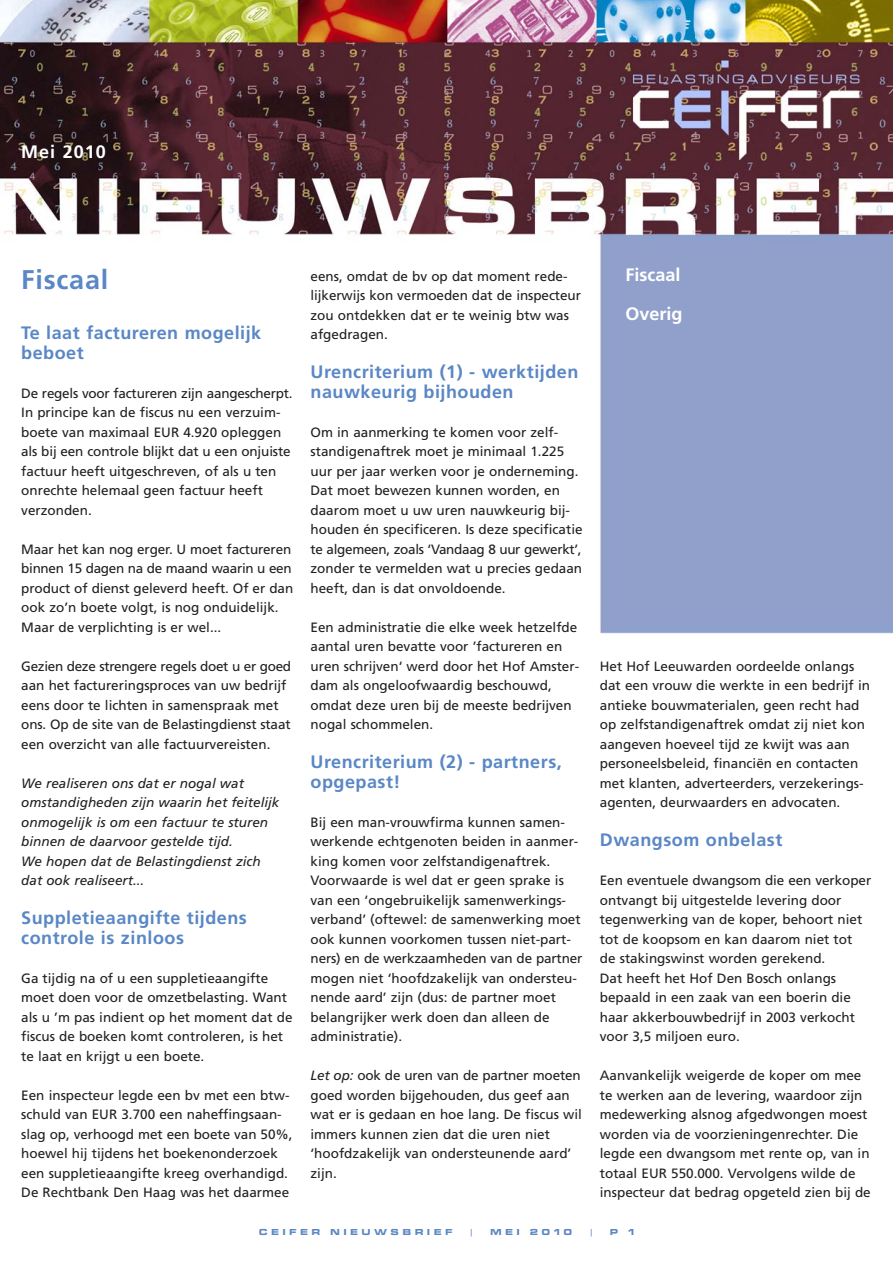
<style>
.page{position:relative;width:893px;height:1263px;background:#fff}
.page>*{position:absolute;margin:0;border:0;box-sizing:border-box;transform-origin:0 0}
.t1{font:700 27px "Frutiger";letter-spacing:.03em;color:#5a87c5}
.t2{font:700 18px/19.5px "Frutiger";letter-spacing:.03em;color:#5a87c5}
.t3{font:700 18px/39px "Frutiger";color:#fff}
.t4{font:13.5px/19.5px "Frutiger";color:#231f20}
.t5{font:italic 13.5px/19.5px "Frutiger";color:#231f20}
.t6{font:9px "Microgramma D Bold Exte";letter-spacing:.45em;color:#5a87c5}
.t7{font:9px "Microgramma D Medi Exte";color:#5a87c5}
.s1{font-style:italic}
</style>
<div class="page">
<img style="left:0;top:0;width:892px;height:634px">
<h2 class="t3" style="left:21px;top:134px;width:86px">Mei 2010</h2>
<h1 class="t1" style="left:21px;top:269px;width:88px">Fiscaal</h1>
<h2 class="t2" style="left:21px;top:325px;width:241px">Te laat factureren mogelijk beboet</h2>
<p class="t4" style="left:21px;top:384px;width:273px">De regels voor factureren zijn aangescherpt.<br>In principe kan de fiscus nu een verzuim&shy;boete van maximaal EUR 4.920 opleggen als bij een controle blijkt dat u een onjuiste factuur heeft uitgeschreven, of als u ten onrechte helemaal geen factuur heeft verzonden.</p>
<p class="t4" style="left:21px;top:540px;width:273px">Maar het kan nog erger. U moet factureren binnen 15 dagen na de maand waarin u een product of dienst geleverd heeft. Of er dan ook zo’n boete volgt, is nog onduidelijk.<br>Maar de verplichting is er wel...</p>
<p class="t4" style="left:21px;top:657px;width:271px">Gezien deze strengere regels doet u er goed aan het factureringsproces van uw bedrijf eens door te lichten in samenspraak met ons. Op de site van de Belastingdienst staat een overzicht van alle factuurvereisten.</p>
<p class="t5" style="left:21px;top:774px;width:260px">We realiseren ons dat er nogal wat omstandigheden zijn waarin het feitelijk onmogelijk is om een factuur te sturen binnen de daarvoor gestelde tijd.<br>We hopen dat de Belastingdienst zich dat ook realiseert...</p>
<h2 class="t2" style="left:21px;top:910px;width:227px">Suppletieaangifte tijdens controle is zinloos</h2>
<p class="t4" style="left:21px;top:969px;width:273px">Ga tijdig na of u een suppletieaangifte moet doen voor de omzetbelasting. Want als u ’m pas indient op het moment dat de fiscus de boeken komt controleren, is het te laat en krijgt u een boete.</p>
<p class="t4" style="left:21px;top:1086px;width:273px">Een inspecteur legde een bv met een btw&shy;schuld van EUR 3.700 een naheffingsaan&shy;slag op, verhoogd met een boete van 50%, hoewel hij tijdens het boekenonderzoek een suppletieaangifte kreeg overhandigd.<br>De Rechtbank Den Haag was het daarmee</p>
<p class="t4" style="left:310px;top:267px;width:272px">eens, omdat de bv op dat moment rede&shy;lijkerwijs kon vermoeden dat de inspecteur zou ontdekken dat er te weinig btw was afgedragen.</p>
<h2 class="t2" style="left:310px;top:364px;width:269px">Urencriterium (1) - werktijden nauwkeurig bijhouden</h2>
<p class="t4" style="left:310px;top:423px;width:273px">Om in aanmerking te komen voor zelf&shy;standigenaftrek moet je minimaal 1.225 uur per jaar werken voor je onderneming.<br>Dat moet bewezen kunnen worden, en daarom moet u uw uren nauwkeurig bij&shy;houden én specificeren. Is deze specificatie te algemeen, zoals ‘Vandaag 8 uur gewerkt’, zonder te vermelden wat u precies gedaan heeft, dan is dat onvoldoende.</p>
<p class="t4" style="left:310px;top:618px;width:270px">Een administratie die elke week hetzelfde aantal uren bevatte voor ’factureren en uren schrijven‘ werd door het Hof Amster&shy;dam als ongeloofwaardig beschouwd, omdat deze uren bij de meeste bedrijven nogal schommelen.</p>
<h2 class="t2" style="left:310px;top:754px;width:253px">Urencriterium (2) - partners, opgepast!</h2>
<p class="t4" style="left:310px;top:813px;width:273px">Bij een man-vrouwfirma kunnen samen&shy;werkende echtgenoten beiden in aanmer&shy;king komen voor zelfstandigenaftrek.<br>Voorwaarde is wel dat er geen sprake is van een ‘ongebruikelijk samenwerkings&shy;verband’ (oftewel: de samenwerking moet ook kunnen voorkomen tussen niet-part&shy;ners) en de werkzaamheden van de partner mogen niet ‘hoofdzakelijk van ondersteu&shy;nende aard’ zijn (dus: de partner moet belangrijker werk doen dan alleen de administratie).</p>
<p class="t4" style="left:310px;top:1067px;width:273px"><span class="s1">Let op:</span> ook de uren van de partner moeten goed worden bijgehouden, dus geef aan wat er is gedaan en hoe lang. De fiscus wil immers kunnen zien dat die uren niet ‘hoofdzakelijk van ondersteunende aard’ zijn.</p>
<h2 class="t3" style="left:625px;top:256px;width:59px">Fiscaal<br>Overig</h2>
<p class="t4" style="left:600px;top:657px;width:272px">Het Hof Leeuwarden oordeelde onlangs dat een vrouw die werkte in een bedrijf in antieke bouwmaterialen, geen recht had op zelfstandigenaftrek omdat zij niet kon aangeven hoeveel tijd ze kwijt was aan personeelsbeleid, financiën en contacten met klanten, adverteerders, verzekerings&shy;agenten, deurwaarders en advocaten.</p>
<h2 class="t2" style="left:600px;top:832px;width:184px">Dwangsom onbelast</h2>
<p class="t4" style="left:600px;top:872px;width:273px">Een eventuele dwangsom die een verkoper ontvangt bij uitgestelde levering door tegenwerking van de koper, behoort niet tot de koopsom en kan daarom niet tot de stakingswinst worden gerekend.<br>Dat heeft het Hof Den Bosch onlangs bepaald in een zaak van een boerin die haar akkerbouwbedrijf in 2003 verkocht voor 3,5 miljoen euro.</p>
<p class="t4" style="left:600px;top:1067px;width:272px">Aanvankelijk weigerde de koper om mee te werken aan de levering, waardoor zijn medewerking alsnog afgedwongen moest worden via de voorzieningenrechter. Die legde een dwangsom met rente op, van in totaal EUR 550.000. Vervolgens wilde de inspecteur dat bedrag opgeteld zien bij de</p>
<p class="t6" style="left:259px;top:1228px;width:194px">CEIFER NIEUWSBRIEF</p>
<p class="t7" style="left:469px;top:1228px;width:6px">|</p>
<p class="t6" style="left:490px;top:1228px;width:83px">MEI 2010</p>
<p class="t7" style="left:589px;top:1228px;width:6px">|</p>
<p class="t6" style="left:610px;top:1228px;width:26px">P 1</p>
</div>
